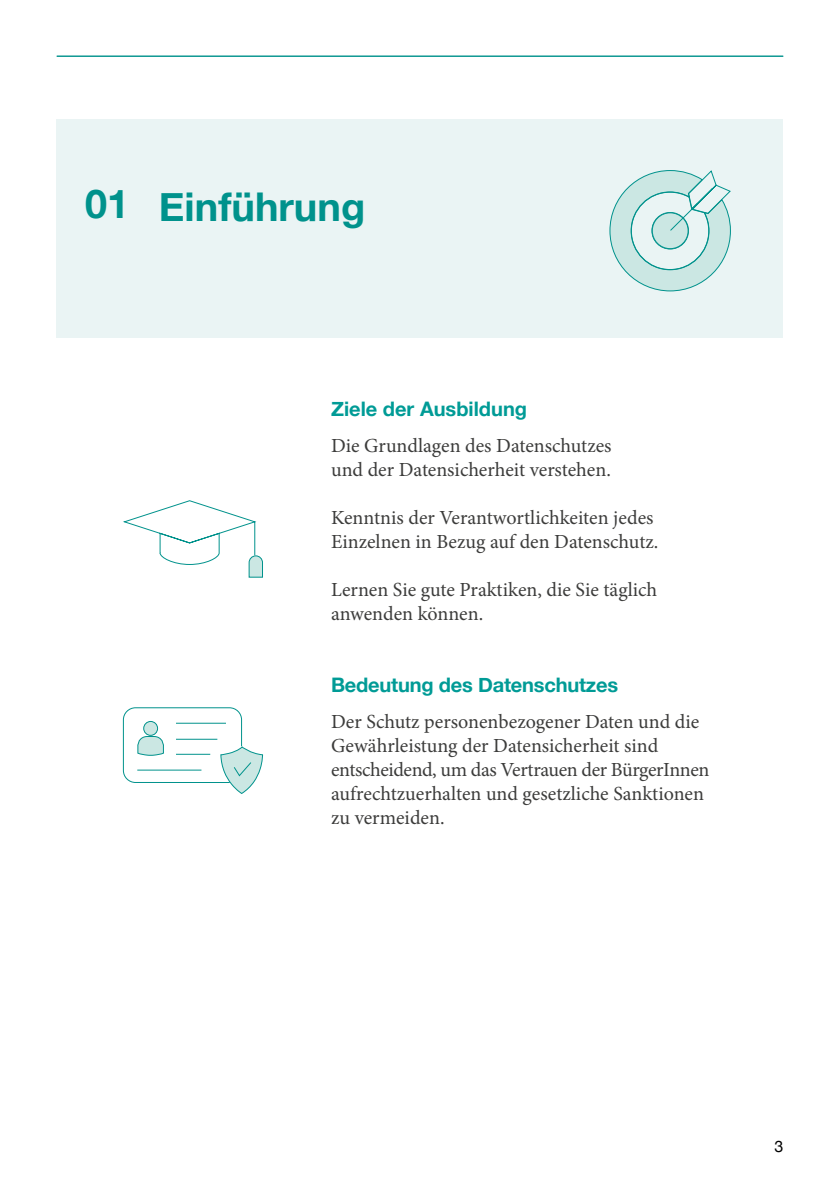
<style>
.page{position:relative;width:840px;height:1191px;background:#fff}
.page>*{position:absolute;margin:0;border:0;box-sizing:border-box;transform-origin:0 0}
.t1{font:700 39.6px "Helvetica Neue";color:#00928c}
.t2{font:20px/24px "Minion Pro";color:#3c3c3b}
.t3{font:700 20px "Helvetica Neue";letter-spacing:-.01em;color:#009b96}
.t4{font:16px "Helvetica Neue";color:#000}
</style>
<div class="page">
<div style="left:57px;top:119px;width:725px;height:218px;background:#eaf4f4"></div>
<hr style="left:57px;top:56px;width:725px;height:1px;background:#00928c">
<svg style="left:609px;top:170px;width:121px;height:122px"></svg>
<svg style="left:123px;top:500px;width:140px;height:78px"></svg>
<svg style="left:122px;top:707px;width:141px;height:87px"></svg>
<h1 class="t1" style="left:85px;top:175px;width:281px">01 Einführung</h1>
<p class="t3" style="left:331px;top:393px;width:197px">Ziele der Ausbildung</p>
<p class="t2" style="left:331px;top:434px;width:282px">Die Grundlagen des Datenschutzes und der Datensicherheit verstehen.</p>
<p class="t2" style="left:331px;top:506px;width:328px">Kenntnis der Verantwortlichkeiten jedes<br>Einzelnen in Bezug auf den Datenschutz.</p>
<p class="t2" style="left:331px;top:578px;width:327px">Lernen Sie gute Praktiken, die Sie täglich anwenden können.</p>
<p class="t3" style="left:331px;top:669px;width:288px">Bedeutung des Datenschutzes</p>
<p class="t2" style="left:331px;top:710px;width:379px">Der Schutz personenbezogener Daten und die Gewährleistung der Datensicherheit sind entscheidend, um das Vertrauen der BürgerInnen aufrechtzuerhalten und gesetzliche Sanktionen zu vermeiden.</p>
<p class="t4" style="left:773px;top:1134px;width:10px">3</p>
</div>
